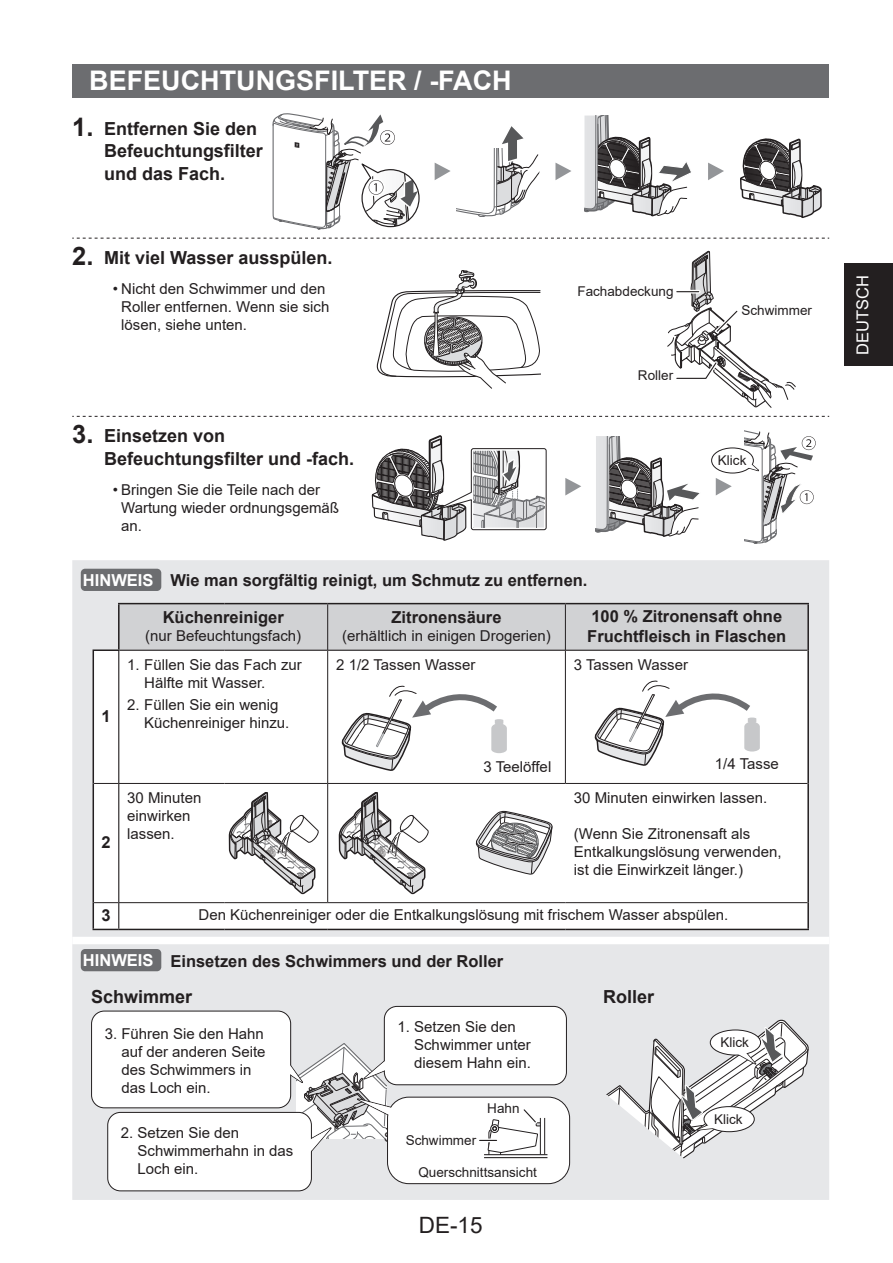
<style>
.page{position:relative;width:893px;height:1263px;background:#fff}
.page>*{position:absolute;margin:0;border:0;box-sizing:border-box;transform-origin:0 0}
.t1{font:700 27px "Arial";color:#fff}
.t2{font:22.5px "Arial";color:#231f20}
.t3{font:700 18px/22.5px "Arial";color:#231f20}
.t4{font:700 16.5px/19.5px "Arial";color:#231f20}
.t5{font:16.5px "Arial";color:#fff}
.t6{font:15px/18px "Arial";color:#231f20}
.t7{font:13.5px "Arial";color:#231f20}
.s1{font-size:25.5px}
.s2{color:#fff}
</style>
<div class="page">
<div style="left:844px;top:264px;width:49px;height:102px;background:#231f20"></div>
<svg style="left:72px;top:238px;width:757px;height:1px"></svg>
<svg style="left:72px;top:416px;width:757px;height:1px"></svg>
<div style="left:72px;top:65px;width:757px;height:33px;background:#6c6d70"></div>
<svg style="left:273px;top:113px;width:147px;height:117px"></svg>
<svg style="left:435px;top:126px;width:104px;height:91px"></svg>
<svg style="left:555px;top:163px;width:16px;height:17px"></svg>
<svg style="left:584px;top:116px;width:107px;height:101px"></svg>
<svg style="left:708px;top:163px;width:16px;height:17px"></svg>
<svg style="left:740px;top:138px;width:82px;height:80px"></svg>
<svg style="left:377px;top:270px;width:164px;height:118px"></svg>
<svg style="left:667px;top:251px;width:128px;height:157px"></svg>
<svg style="left:565px;top:478px;width:16px;height:17px"></svg>
<svg style="left:716px;top:478px;width:16px;height:17px"></svg>
<svg style="left:596px;top:436px;width:104px;height:101px"></svg>
<svg style="left:372px;top:435px;width:175px;height:106px"></svg>
<div style="left:711px;top:448px;width:43px;height:25px;border:1px solid #231f20;border-radius:50%"></div>
<svg style="left:744px;top:430px;width:72px;height:114px"></svg>
<div style="left:72px;top:560px;width:757px;height:640px;background:#e6e7e9"></div>
<div style="left:72px;top:937px;width:757px;height:7px;background:#fff"></div>
<div style="left:81px;top:569px;width:80px;height:22px;background:#6c6d70;border-radius:4px"></div>
<hr style="left:118px;top:603px;width:107px;height:1px;background:#231f20">
<hr style="left:225px;top:603px;width:103px;height:1px;background:#231f20">
<hr style="left:328px;top:603px;width:237px;height:1px;background:#231f20">
<hr style="left:565px;top:603px;width:244px;height:1px;background:#231f20">
<hr style="left:807px;top:604px;width:2px;height:46px;background:#231f20">
<hr style="left:807px;top:650px;width:2px;height:133px;background:#231f20">
<hr style="left:807px;top:783px;width:2px;height:120px;background:#231f20">
<hr style="left:565px;top:929px;width:244px;height:1px;background:#231f20">
<hr style="left:807px;top:903px;width:2px;height:26px;background:#231f20">
<svg style="left:93px;top:604px;width:715px;height:326px"></svg>
<div style="left:81px;top:949px;width:80px;height:22px;background:#6c6d70;border-radius:4px"></div>
<svg style="left:603px;top:1020px;width:205px;height:139px"></svg>
<div style="left:92px;top:1011px;width:199px;height:97px;background:#fff;border-radius:13px"></div>
<div style="left:91px;top:1011px;width:200px;height:97px;border:1px solid #231f20;border-radius:13px"></div>
<div style="left:108px;top:1112px;width:203px;height:79px;background:#fff;border-radius:13px"></div>
<div style="left:107px;top:1112px;width:205px;height:79px;border:1px solid #231f20;border-radius:13px"></div>
<div style="left:384px;top:1006px;width:182px;height:79px;background:#fff;border-radius:13px"></div>
<div style="left:384px;top:1006px;width:183px;height:79px;border:1px solid #231f20;border-radius:13px"></div>
<div style="left:387px;top:1097px;width:183px;height:87px;background:#fff;border-radius:21px"></div>
<hr style="left:544px;top:1118px;width:1px;height:36px;background:#231f20">
<hr style="left:484px;top:1154px;width:63px;height:1px;background:#231f20">
<hr style="left:484px;top:1157px;width:63px;height:1px;background:#231f20">
<svg style="left:480px;top:1109px;width:61px;height:47px"></svg>
<div style="left:387px;top:1097px;width:183px;height:87px;border:1px solid #231f20;border-radius:21px"></div>
<svg style="left:285px;top:1041px;width:111px;height:116px"></svg>
<h1 class="t1" style="left:89px;top:62px;width:424px">BEFEUCHTUNGSFILTER / -FACH</h1>
<p class="t3" style="left:104px;top:117px;width:160px;text-indent:-32px"><span class="s1">1.</span> Entfernen Sie den<br>Befeuchtungsfilter und das Fach.</p>
<p class="t3" style="left:72px;top:247px;width:262px"><span class="s1">2.</span> Mit viel Wasser ausspülen.</p>
<p class="t6" style="left:121px;top:280px;width:210px;text-indent:-9px">• Nicht den Schwimmer und den<br>Roller entfernen. Wenn sie sich lösen, siehe unten.</p>
<p class="t3" style="left:104px;top:425px;width:252px;text-indent:-32px"><span class="s1">3.</span> Einsetzen von<br>Befeuchtungsfilter und -fach.</p>
<p class="t6" style="left:121px;top:481px;width:219px;text-indent:-9px">• Bringen Sie die Teile nach der<br>Wartung wieder ordnungsgemäß an.</p>
<p class="t7" style="left:577px;top:282px;width:98px">Fachabdeckung</p>
<p class="t7" style="left:638px;top:366px;width:37px">Roller</p>
<p class="t7" style="left:741px;top:301px;width:72px">Schwimmer</p>
<p class="t7" style="left:718px;top:451px;width:30px">Klick</p>
<p class="t4" style="left:83px;top:571px;width:506px"><span class="s2">HINWEIS</span> Wie man sorgfältig reinigt, um Schmutz zu entfernen.</p>
<p class="t4" style="left:163px;top:607px;width:123px">Küchenreiniger</p>
<p class="t6" style="left:145px;top:627px;width:157px">(nur Befeuchtungsfach)</p>
<p class="t4" style="left:587px;top:607px;width:200px">100 % Zitronensaft ohne<br>Fruchtfleisch in Flaschen</p>
<p class="t4" style="left:391px;top:607px;width:112px">Zitronensäure</p>
<p class="t6" style="left:342px;top:627px;width:210px">(erhältlich in einigen Drogerien)</p>
<p class="t4" style="left:102px;top:706px;width:11px">1</p>
<p class="t4" style="left:102px;top:832px;width:11px">2</p>
<p class="t6" style="left:144px;top:655px;width:159px;text-indent:-17px">1. Füllen Sie das Fach zur<br>Hälfte mit Wasser.</p>
<p class="t6" style="left:144px;top:695px;width:147px;text-indent:-17px">2. Füllen Sie ein wenig<br>Küchenreiniger hinzu.</p>
<p class="t6" style="left:336px;top:655px;width:141px">2 1/2 Tassen Wasser</p>
<p class="t6" style="left:574px;top:655px;width:116px">3 Tassen Wasser</p>
<p class="t6" style="left:483px;top:758px;width:69px">3 Teelöffel</p>
<p class="t6" style="left:715px;top:755px;width:65px">1/4 Tasse</p>
<p class="t6" style="left:127px;top:788px;width:76px">30 Minuten einwirken lassen.</p>
<p class="t6" style="left:574px;top:788px;width:195px">30 Minuten einwirken lassen.</p>
<p class="t6" style="left:574px;top:824px;width:209px">(Wenn Sie Zitronensaft als<br>Entkalkungslösung verwenden, ist die Einwirkzeit länger.)</p>
<p class="t4" style="left:102px;top:905px;width:11px">3</p>
<p class="t6" style="left:199px;top:906px;width:531px">Den Küchenreiniger oder die Entkalkungslösung mit frischem Wasser abspülen.</p>
<p class="t4" style="left:83px;top:952px;width:422px"><span class="s2">HINWEIS</span> Einsetzen des Schwimmers und der Roller</p>
<p class="t3" style="left:91px;top:986px;width:103px">Schwimmer</p>
<p class="t3" style="left:603px;top:986px;width:53px">Roller</p>
<p class="t7" style="left:720px;top:1033px;width:30px">Klick</p>
<p class="t6" style="left:414px;top:1018px;width:118px;text-indent:-17px">1. Setzen Sie den<br>Schwimmer unter diesem Hahn ein.</p>
<p class="t7" style="left:487px;top:1099px;width:34px">Hahn</p>
<p class="t7" style="left:406px;top:1131px;width:72px">Schwimmer</p>
<p class="t7" style="left:418px;top:1163px;width:120px">Querschnittsansicht</p>
<p class="t6" style="left:121px;top:1024px;width:146px;text-indent:-17px">3. Führen Sie den Hahn auf der anderen Seite des Schwimmers in das Loch ein.</p>
<p class="t6" style="left:138px;top:1124px;width:157px;text-indent:-17px">2. Setzen Sie den<br>Schwimmerhahn in das<br>Loch ein.</p>
<p class="t7" style="left:468px;top:1098px;width:34px">Hahn</p>
<p class="t7" style="left:714px;top:1110px;width:30px">Klick</p>
<p class="t7" style="left:384px;top:1127px;width:72px">Schwimmer</p>
<p class="t7" style="left:419px;top:1157px;width:120px">Querschnittsansicht</p>
<h2 class="t2" style="left:419px;top:1209px;width:65px">DE-15</h2>
<p class="t5" style="left:851px;top:355px;width:81px;rotate:-90deg">DEUTSCH</p>
</div>
